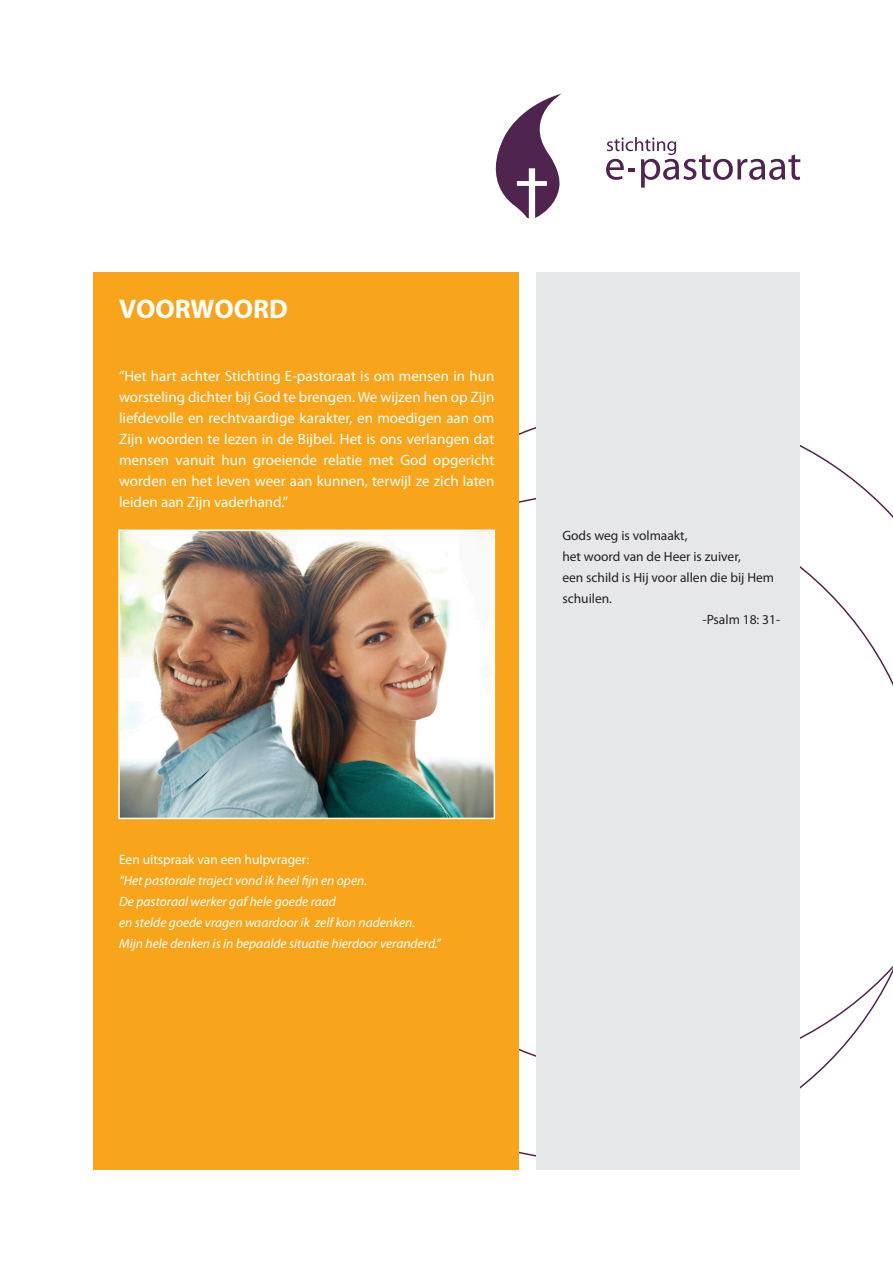
<style>
.page{position:relative;width:893px;height:1263px;background:#fff}
.page>*{position:absolute;margin:0;border:0;box-sizing:border-box;transform-origin:0 0}
.t1{font:700 27px "Myriad Pro";color:#fff}
.t2{font:15px/21px "Myriad Pro";color:#fff;text-align:justify}
.t3{font:italic 13.5px "Myriad Pro";color:#fff}
.t4{font:13.5px/21px "Myriad Pro";color:#231f20}
.t5{font:13.5px "Myriad Pro";color:#fff}
</style>
<div class="page">
<svg style="left:519px;top:493px;width:374px;height:668px"></svg>
<div style="left:94px;top:272px;width:425px;height:897px;background:#f9a51b"></div>
<div style="left:536px;top:272px;width:263px;height:897px;background:#e6e7e9"></div>
<svg style="left:496px;top:94px;width:65px;height:124px"></svg>
<svg style="left:606px;top:137px;width:194px;height:51px"></svg>
<img style="left:121px;top:532px;width:371px;height:284px">
<div style="left:118px;top:529px;width:377px;height:290px;border:2px solid #fff"></div>
<p class="t1" style="left:119px;top:291px;width:170px">VOORWOORD</p>
<p class="t2" style="left:119px;top:365px;width:377px">“Het hart achter Stichting E-pastoraat is om mensen in hun worsteling dichter bij God te brengen. We wijzen hen op Zijn liefdevolle en rechtvaardige karakter, en moedigen aan om Zijn woorden te lezen in de Bijbel. Het is ons verlangen dat mensen vanuit hun groeiende relatie met God opgericht worden en het leven weer aan kunnen, terwijl ze zich laten leiden aan Zijn vaderhand.”</p>
<p class="t4" style="left:562px;top:524px;width:127px">Gods weg is volmaakt,</p>
<p class="t4" style="left:562px;top:545px;width:180px">het woord van de Heer is zuiver,</p>
<p class="t4" style="left:562px;top:566px;width:213px">een schild is Hij voor allen die bij Hem schuilen.</p>
<p class="t4" style="left:703px;top:608px;width:79px">-Psalm 18: 31-</p>
<p class="t5" style="left:119px;top:851px;width:192px">Een uitspraak van een hulpvrager:</p>
<p class="t3" style="left:119px;top:872px;width:250px">“Het pastorale traject vond ik heel fijn en open.</p>
<p class="t3" style="left:119px;top:893px;width:218px">De pastoraal werker gaf hele goede raad</p>
<p class="t3" style="left:119px;top:914px;width:298px">en stelde goede vragen waardoor ik zelf kon nadenken.</p>
<p class="t3" style="left:119px;top:935px;width:323px">Mijn hele denken is in bepaalde situatie hierdoor veranderd.”</p>
</div>
